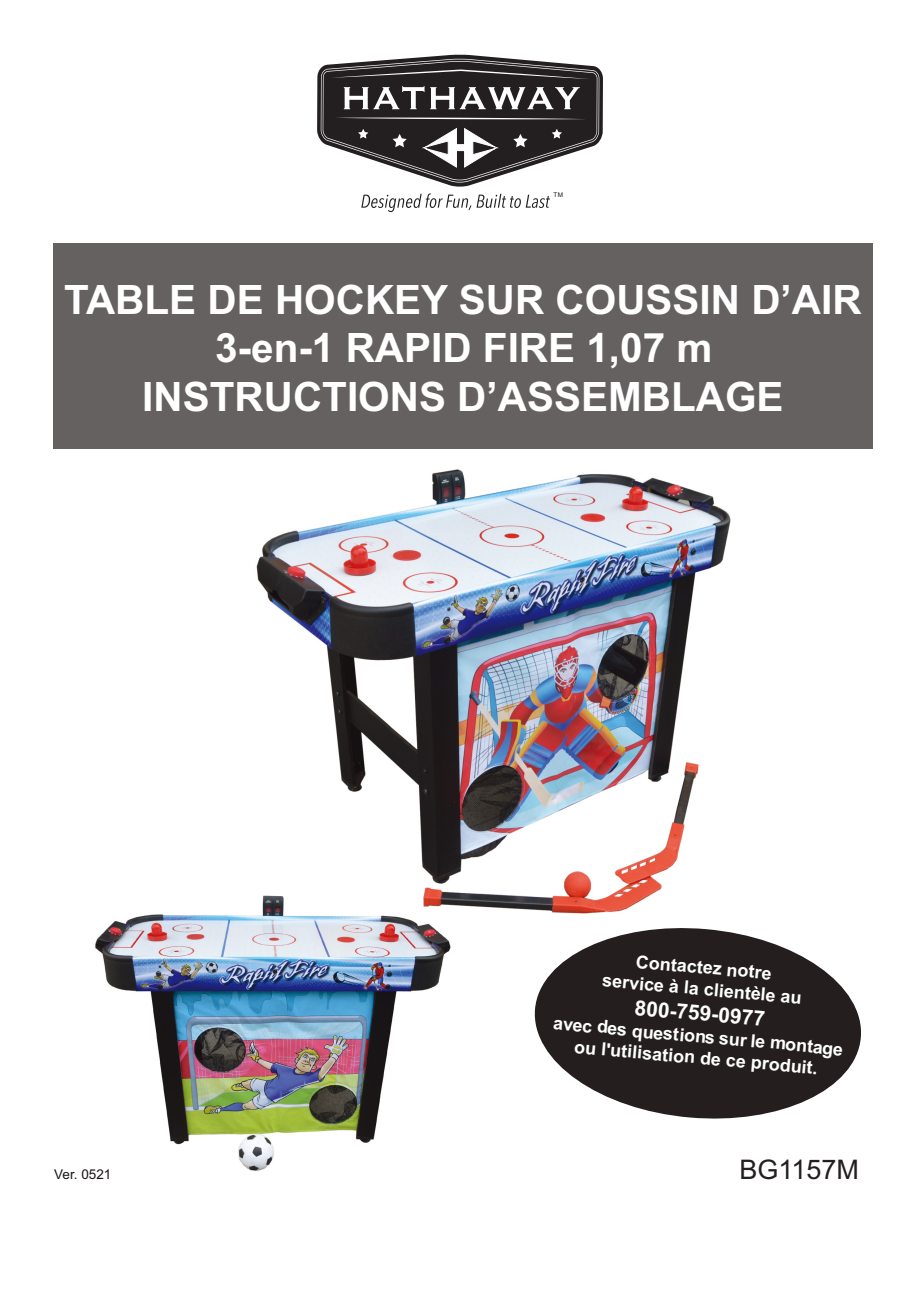
<style>
.page{position:relative;width:920px;height:1290px;background:#fff}
.page>*{position:absolute;margin:0;border:0;box-sizing:border-box;transform-origin:0 0}
.t1{font:700 40.5px/48.6px "Arial";color:#fff;text-align:center}
.t2{font:27px "Arial";color:#241e1e}
.t3{font:700 21px "Arial";color:#fff}
.t4{font:700 18px/21.6px "Arial";color:#fff;text-align:center}
.t5{font:13.5px "Arial";color:#191413}
.t6{font:6.3px "Arial";color:#231916}
</style>
<div class="page">
<img style="left:256px;top:469px;width:475px;height:445px">
<div style="left:54px;top:243px;width:819px;height:205px;background:#656160"></div>
<svg style="left:317px;top:55px;width:286px;height:132px"></svg>
<svg style="left:361px;top:193px;width:110px;height:19px"></svg>
<svg style="left:477px;top:194px;width:73px;height:14px"></svg>
<img style="left:95px;top:891px;width:357px;height:280px">
<svg style="left:534px;top:928px;width:327px;height:191px;fill:#241e1e"></svg>
<p class="t6" style="left:553px;top:192px;width:11px">TM</p>
<h1 class="t1" style="left:64px;top:279px;width:799px">TABLE DE HOCKEY SUR COUSSIN D’AIR<br>3-en-1 RAPID FIRE 1,07 m<br>INSTRUCTIONS D’ASSEMBLAGE</h1>
<p class="t5" style="left:54px;top:1169px;width:59px">Ver. 0521</p>
<p class="t4" style="left:605px;top:949px;width:202px;rotate:5deg">Contactez notre service à la clientèle au</p>
<p class="t3" style="left:635px;top:999px;width:132px;rotate:5deg">800-759-0977</p>
<p class="t4" style="left:554px;top:1014px;width:292px;rotate:5deg">avec des questions sur le montage ou l'utilisation de ce produit.</p>
<h2 class="t2" style="left:739px;top:1159px;width:121px">BG1157M</h2>
</div>
